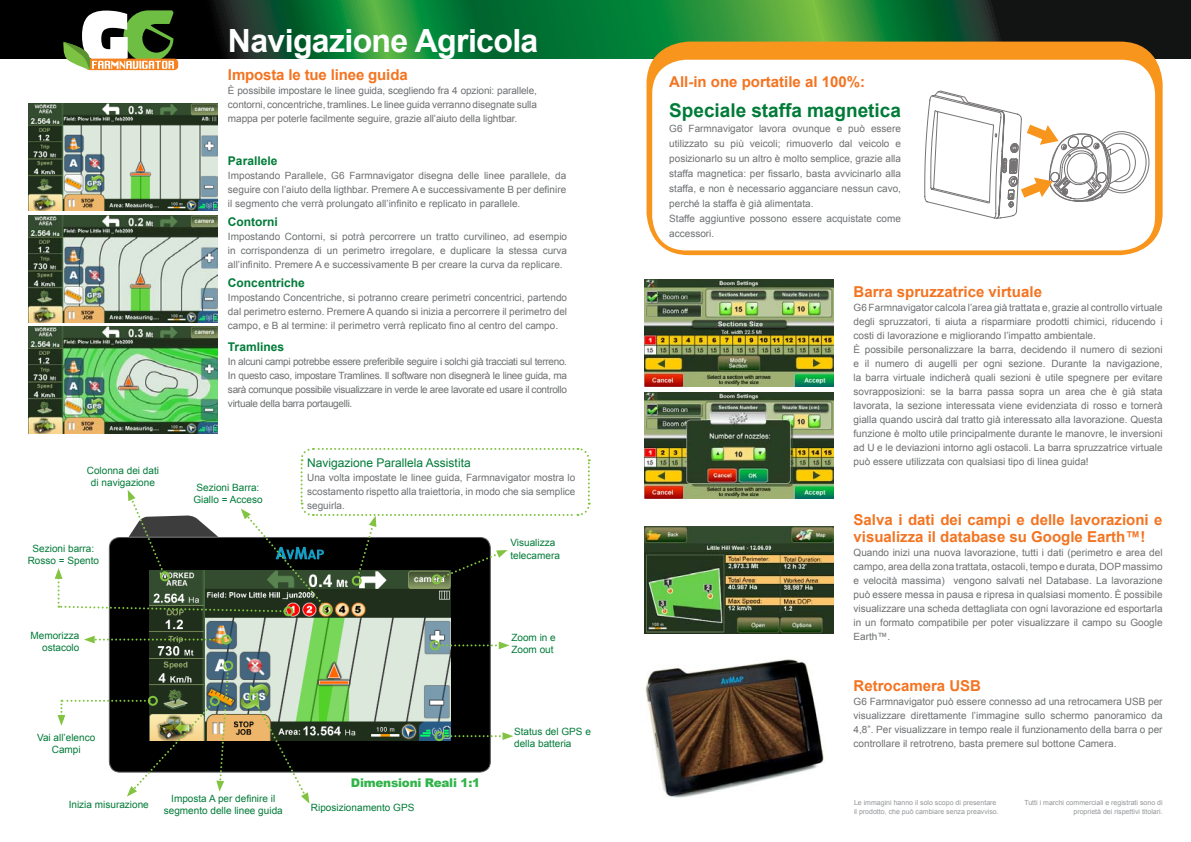
<style>
.page{position:relative;width:1191px;height:842px;background:#fff}
.page>*{position:absolute;margin:0;border:0;box-sizing:border-box;transform-origin:0 0}
.t1{font:700 32px "Arial";letter-spacing:-.02em;color:#fff}
.t2{font:700 19px "Arial";color:#007b38}
.t3{font:700 15px/17px "Arial";color:#f37421}
.t4{font:700 12px "Arial";color:#007b38}
.t5{font:12px "Arial";color:#007b38}
.t6{font:900 12px "Arial";letter-spacing:-.02em;color:#32b44a}
.t7{font:10px/14px "Arial";color:#6d6f71;text-align:justify}
.t8{font:10px/12px "Arial";color:#007b38;text-align:center}
.t9{font:7px/8.4px "Arial";color:#939598;text-align:right}
</style>
<div class="page">
<svg style="left:0;top:0;width:1191px;height:59px;background:#165a29"></svg>
<img style="left:645px;top:659px;width:179px;height:139px">
<div style="left:109px;top:537px;width:381px;height:235px;background:#000;border-radius:11px"></div>
<div style="left:86px;top:59px;width:92px;height:11px;background:#f58220;border-radius:4px"></div>
<svg style="left:62px;top:10px;width:112px;height:60px"></svg>
<img style="left:28px;top:103px;width:189px;height:107px">
<img style="left:28px;top:215px;width:189px;height:107px">
<img style="left:28px;top:326px;width:189px;height:107px">
<img style="left:645px;top:279px;width:188px;height:107px">
<img style="left:645px;top:392px;width:188px;height:107px">
<img style="left:645px;top:526px;width:188px;height:107px">
<img style="left:150px;top:613px;width:300px;height:127px">
<div style="left:283px;top:606px;width:10px;height:10px;border:2px solid #82c341;border-radius:50%"></div>
<div style="left:322px;top:605px;width:10px;height:10px;border:2px solid #82c341;border-radius:50%"></div>
<div style="left:221px;top:634px;width:10px;height:10px;border:2px solid #82c341;border-radius:50%"></div>
<svg style="left:84px;top:636px;width:139px;height:7px"></svg>
<div style="left:223px;top:661px;width:10px;height:10px;border:2px solid #82c341;border-radius:50%"></div>
<svg style="left:58px;top:669px;width:172px;height:128px"></svg>
<div style="left:248px;top:692px;width:10px;height:10px;border:2px solid #82c341;border-radius:50%"></div>
<svg style="left:254px;top:700px;width:55px;height:103px"></svg>
<div style="left:430px;top:640px;width:10px;height:10px;border:2px solid #82c341;border-radius:50%"></div>
<svg style="left:439px;top:641px;width:70px;height:8px"></svg>
<div style="left:434px;top:731px;width:10px;height:10px;border:2px solid #82c341;border-radius:50%"></div>
<svg style="left:443px;top:732px;width:70px;height:8px"></svg>
<svg style="left:55px;top:447px;width:536px;height:166px"></svg>
<div style="left:646px;top:42px;width:516px;height:213px;background:#f8951d;border-radius:43px"></div>
<div style="left:652px;top:60px;width:503px;height:190px;background:#fff;border-radius:34px"></div>
<svg style="left:1094px;top:132px;width:55px;height:61px"></svg>
<svg style="left:1097px;top:134px;width:49px;height:57px"></svg>
<div style="left:1100px;top:143px;width:35px;height:39px;border:1px solid #777476;border-radius:50%"></div>
<svg style="left:924px;top:90px;width:208px;height:129px"></svg>
<h1 class="t1" style="left:228px;top:19px;width:312px">Navigazione Agricola</h1>
<h3 class="t3" style="left:228px;top:67px;width:181px">Imposta le tue linee guida</h3>
<p class="t7" style="left:228px;top:84px;width:310px">È possibile impostare le linee guida, scegliendo fra 4 opzioni: parallele, contorni, concentriche, tramlines. Le linee guida verranno disegnate sulla mappa per poterle facilmente seguire, grazie all’aiuto della lightbar.</p>
<p class="t4" style="left:228px;top:153px;width:51px">Parallele</p>
<p class="t7" style="left:228px;top:169px;width:340px">Impostando Parallele, G6 Farmnavigator disegna delle linee parallele, da seguire con l’aiuto della ligthbar. Premere A e successivamente B per definire il segmento che verrà prolungato all’infinito e replicato in parallele.</p>
<p class="t4" style="left:228px;top:214px;width:51px">Contorni</p>
<p class="t7" style="left:228px;top:230px;width:341px">Impostando Contorni, si potrà percorrere un tratto curvilineo, ad esempio in corrispondenza di un perimetro irregolare, e duplicare la stessa curva all’infinito. Premere A e successivamente B per creare la curva da replicare.</p>
<p class="t4" style="left:228px;top:275px;width:78px">Concentriche</p>
<p class="t7" style="left:228px;top:290px;width:341px">Impostando Concentriche, si potranno creare perimetri concentrici, partendo dal perimetro esterno. Premere A quando si inizia a percorrere il perimetro del campo, e B al termine: il perimetro verrà replicato fino al centro del campo.</p>
<p class="t4" style="left:228px;top:339px;width:58px">Tramlines</p>
<p class="t7" style="left:228px;top:355px;width:341px">In alcuni campi potrebbe essere preferibile seguire i solchi già tracciati sul terreno.<br>In questo caso, impostare Tramlines. Il software non disegnerà le linee guida, ma sarà comunque possibile visualizzare in verde le aree lavorate ed usare il controllo virtuale della barra portaugelli.</p>
<p class="t8" style="left:87px;top:464px;width:74px">Colonna dei dati di navigazione</p>
<p class="t8" style="left:193px;top:481px;width:71px">Sezioni Barra:<br>Giallo = Acceso</p>
<p class="t5" style="left:307px;top:455px;width:165px">Navigazione Parallela Assistita</p>
<p class="t7" style="left:307px;top:471px;width:270px">Una volta impostate le linee guida, Farmnavigator mostra lo scostamento rispetto alla traiettoria, in modo che sia semplice seguirla.</p>
<p class="t8" style="left:28px;top:542px;width:73px">Sezioni barra:<br>Rosso = Spento</p>
<p class="t8" style="left:510px;top:536px;width:51px;line-height:13px;text-align:left">Visualizza telecamera</p>
<p class="t8" style="left:30px;top:629px;width:50px;text-align:right">Memorizza ostacolo</p>
<p class="t8" style="left:511px;top:632px;width:46px;text-align:left">Zoom in e<br>Zoom out</p>
<p class="t8" style="left:37px;top:731px;width:60px">Vai all’elenco<br>Campi</p>
<p class="t8" style="left:514px;top:726px;width:78px;text-align:left">Status del GPS e della batteria</p>
<p class="t6" style="left:351px;top:774px;width:131px">Dimensioni Reali 1:1</p>
<p class="t8" style="left:69px;top:798px;width:82px">Inizia misurazione</p>
<p class="t8" style="left:164px;top:792px;width:120px">Imposta A per definire il segmento delle linee guida</p>
<p class="t8" style="left:311px;top:802px;width:105px">Riposizionamento GPS</p>
<h3 class="t3" style="left:669px;top:73px;width:197px">All-in one portatile al 100%:</h3>
<h2 class="t2" style="left:669px;top:97px;width:233px">Speciale staffa magnetica</h2>
<p class="t7" style="left:669px;top:121px;width:233px;line-height:15px;text-align:left">G6 Farmnavigator lavora ovunque e può essere utilizzato su più veicoli; rimuoverlo dal veicolo e posizionarlo su un altro è molto semplice, grazie alla staffa magnetica: per fissarlo, basta avvicinarlo alla staffa, e non è necessario agganciare nessun cavo, perché la staffa è già alimentata.<br>Staffe aggiuntive possono essere acquistate come accessori.</p>
<h3 class="t3" style="left:853px;top:284px;width:190px">Barra spruzzatrice virtuale</h3>
<p class="t7" style="left:853px;top:300px;width:310px;text-align:left">G6 Farmnavigator calcola l’area già trattata e, grazie al controllo virtuale degli spruzzatori, ti aiuta a risparmiare prodotti chimici, riducendo i costi di lavorazione e migliorando l’impatto ambientale.<br>È possibile personalizzare la barra, decidendo il numero di sezioni e il numero di augelli per ogni sezione. Durante la navigazione, la barra virtuale indicherà quali sezioni è utile spegnere per evitare sovrapposizioni: se la barra passa sopra un area che è già stata lavorata, la sezione interessata viene evidenziata di rosso e tornerà gialla quando uscirà dal tratto già interessato alla lavorazione. Questa funzione è molto utile principalmente durante le manovre, le inversioni ad U e le deviazioni intorno agli ostacoli. La barra spruzzatrice virtuale può essere utilizzata con qualsiasi tipo di linea guida!</p>
<h3 class="t3" style="left:853px;top:511px;width:310px">Salva i dati dei campi e delle lavorazioni e visualizza il database su Google Earth™!</h3>
<p class="t7" style="left:853px;top:545px;width:310px">Quando inizi una nuova lavorazione, tutti i dati (perimetro e area del campo, area della zona trattata, ostacoli, tempo e durata, DOP massimo e velocità massima) vengono salvati nel Database. La lavorazione può essere messa in pausa e ripresa in qualsiasi momento. È possibile visualizzare una scheda dettagliata con ogni lavorazione ed esportarla in un formato compatibile per poter visualizzare il campo su Google Earth™.</p>
<h3 class="t3" style="left:853px;top:678px;width:129px">Retrocamera USB</h3>
<p class="t7" style="left:853px;top:695px;width:310px">G6 Farmnavigator può essere connesso ad una retrocamera USB per visualizzare direttamente l’immagine sullo schermo panoramico da 4,8”. Per visualizzare in tempo reale il funzionamento della barra o per controllare il retrotreno, basta premere sul bottone Camera.</p>
<p class="t9" style="left:854px;top:799px;width:146px;text-align:left">Le immagini hanno il solo scopo di presentare il prodotto, che può cambiare senza preavviso.</p>
<p class="t9" style="left:1024px;top:799px;width:140px">Tutti i marchi commerciali e registrati sono di proprietà dei rispettivi titolari.</p>
</div>
